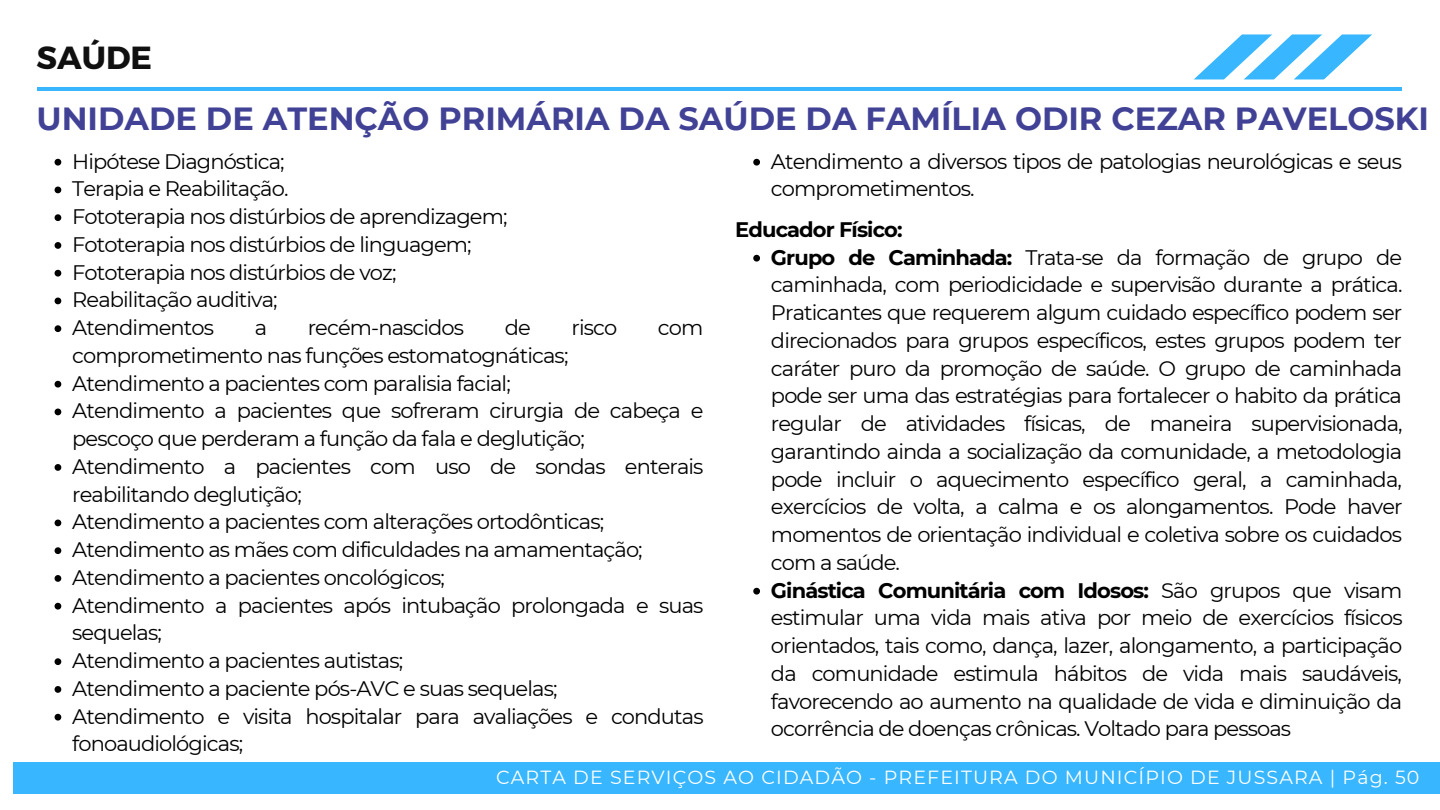
<style>
.page{position:relative;width:1440px;height:810px;background:#fff}
.page>*{position:absolute;margin:0;border:0;box-sizing:border-box;transform-origin:0 0}
.t1{font:700 32px "Montserrat";color:#414296}
.t2{font:700 32px "Montserrat";color:#101010}
.t3{font:21px/27.8px "Montserrat";letter-spacing:-.04em;color:#000}
.t4{font:700 21px "Montserrat";letter-spacing:-.04em;color:#000}
.t5{font:19px "Montserrat";letter-spacing:.06em;color:#fff}
.s1{font-weight:700}
</style>
<div class="page">
<div style="left:13px;top:762px;width:1427px;height:31px;background:#38b6ff"></div>
<svg style="left:55px;top:159px;width:6px;height:7px"></svg>
<svg style="left:55px;top:187px;width:6px;height:6px"></svg>
<svg style="left:55px;top:214px;width:6px;height:7px"></svg>
<svg style="left:55px;top:242px;width:6px;height:7px"></svg>
<svg style="left:55px;top:270px;width:6px;height:7px"></svg>
<svg style="left:55px;top:298px;width:6px;height:6px"></svg>
<svg style="left:55px;top:325px;width:6px;height:7px"></svg>
<svg style="left:55px;top:381px;width:6px;height:7px"></svg>
<svg style="left:55px;top:409px;width:6px;height:6px"></svg>
<svg style="left:55px;top:464px;width:6px;height:7px"></svg>
<svg style="left:55px;top:520px;width:6px;height:6px"></svg>
<svg style="left:55px;top:547px;width:6px;height:7px"></svg>
<svg style="left:55px;top:575px;width:6px;height:7px"></svg>
<svg style="left:55px;top:603px;width:6px;height:7px"></svg>
<svg style="left:55px;top:658px;width:6px;height:7px"></svg>
<svg style="left:55px;top:686px;width:6px;height:7px"></svg>
<svg style="left:55px;top:714px;width:6px;height:7px"></svg>
<svg style="left:753px;top:159px;width:7px;height:7px"></svg>
<svg style="left:753px;top:255px;width:7px;height:7px"></svg>
<svg style="left:753px;top:588px;width:7px;height:7px"></svg>
<hr style="left:37px;top:88px;width:1365px;height:3px;background:#38b6ff">
<svg style="left:1194px;top:34px;width:178px;height:45px"></svg>
<p class="t2" style="left:37px;top:37px;width:117px">SAÚDE</p>
<p class="t1" style="left:37px;top:99px;width:1394px">UNIDADE DE ATENÇÃO PRIMÁRIA DA SAÚDE DA FAMÍLIA ODIR CEZAR PAVELOSKI</p>
<p class="t3" style="left:72px;top:147px;width:214px">Hipótese Diagnóstica;</p>
<p class="t3" style="left:72px;top:175px;width:218px">Terapia e Reabilitação.</p>
<p class="t3" style="left:72px;top:203px;width:437px">Fototerapia nos distúrbios de aprendizagem;</p>
<p class="t3" style="left:72px;top:230px;width:401px">Fototerapia nos distúrbios de linguagem;</p>
<p class="t3" style="left:72px;top:258px;width:326px">Fototerapia nos distúrbios de voz;</p>
<p class="t3" style="left:72px;top:286px;width:207px">Reabilitação auditiva;</p>
<p class="t3" style="left:72px;top:314px;width:143px">Atendimentos</p>
<p class="t3" style="left:255px;top:314px;width:14px">a</p>
<p class="t3" style="left:308px;top:314px;width:158px">recém-nascidos</p>
<p class="t3" style="left:505px;top:314px;width:28px">de</p>
<p class="t3" style="left:572px;top:314px;width:47px">risco</p>
<p class="t3" style="left:658px;top:314px;width:47px">com</p>
<p class="t3" style="left:72px;top:341px;width:498px">comprometimento nas funções estomatognáticas;</p>
<p class="t3" style="left:72px;top:369px;width:440px">Atendimento a pacientes com paralisia facial;</p>
<p class="t3" style="left:72px;top:397px;width:633px">Atendimento a pacientes que sofreram cirurgia de cabeça e pescoço que perderam a função da fala e deglutição;</p>
<p class="t3" style="left:72px;top:452px;width:633px">Atendimento a pacientes com uso de sondas enterais reabilitando deglutição;</p>
<p class="t3" style="left:72px;top:508px;width:533px">Atendimento a pacientes com alterações ortodônticas;</p>
<p class="t3" style="left:72px;top:536px;width:572px">Atendimento as mães com dificuldades na amamentação;</p>
<p class="t3" style="left:72px;top:563px;width:374px">Atendimento a pacientes oncológicos;</p>
<p class="t3" style="left:72px;top:591px;width:633px">Atendimento a pacientes após intubação prolongada e suas sequelas;</p>
<p class="t3" style="left:72px;top:647px;width:333px">Atendimento a pacientes autistas;</p>
<p class="t3" style="left:72px;top:674px;width:487px">Atendimento a paciente pós-AVC e suas sequelas;</p>
<p class="t3" style="left:72px;top:702px;width:633px">Atendimento e visita hospitalar para avaliações e condutas fonoaudiológicas;</p>
<p class="t3" style="left:771px;top:147px;width:633px">Atendimento a diversos tipos de patologias neurológicas e seus comprometimentos.</p>
<p class="t4" style="left:735px;top:216px;width:169px">Educador Físico:</p>
<p class="t3" style="left:771px;top:243px;width:633px;text-align:justify"><span class="s1">Grupo de Caminhada:</span> Trata-se da formação de grupo de caminhada, com periodicidade e supervisão durante a prática.<br>Praticantes que requerem algum cuidado específico podem ser direcionados para grupos específicos, estes grupos podem ter caráter puro da promoção de saúde. O grupo de caminhada pode ser uma das estratégias para fortalecer o habito da prática regular de atividades físicas, de maneira supervisionada, garantindo ainda a socialização da comunidade, a metodologia pode incluir o aquecimento específico geral, a caminhada, exercícios de volta, a calma e os alongamentos. Pode haver momentos de orientação individual e coletiva sobre os cuidados com a saúde.</p>
<p class="t3" style="left:771px;top:576px;width:633px;text-align:justify"><span class="s1">Ginástica Comunitária com Idosos:</span> São grupos que visam estimular uma vida mais ativa por meio de exercícios físicos orientados, tais como, dança, lazer, alongamento, a participação da comunidade estimula hábitos de vida mais saudáveis, favorecendo ao aumento na qualidade de vida e diminuição da ocorrência de doenças crônicas. Voltado para pessoas</p>
<p class="t5" style="left:496px;top:766px;width:925px">CARTA DE SERVIÇOS AO CIDADÃO - PREFEITURA DO MUNICÍPIO DE JUSSARA | Pág. 50</p>
</div>
